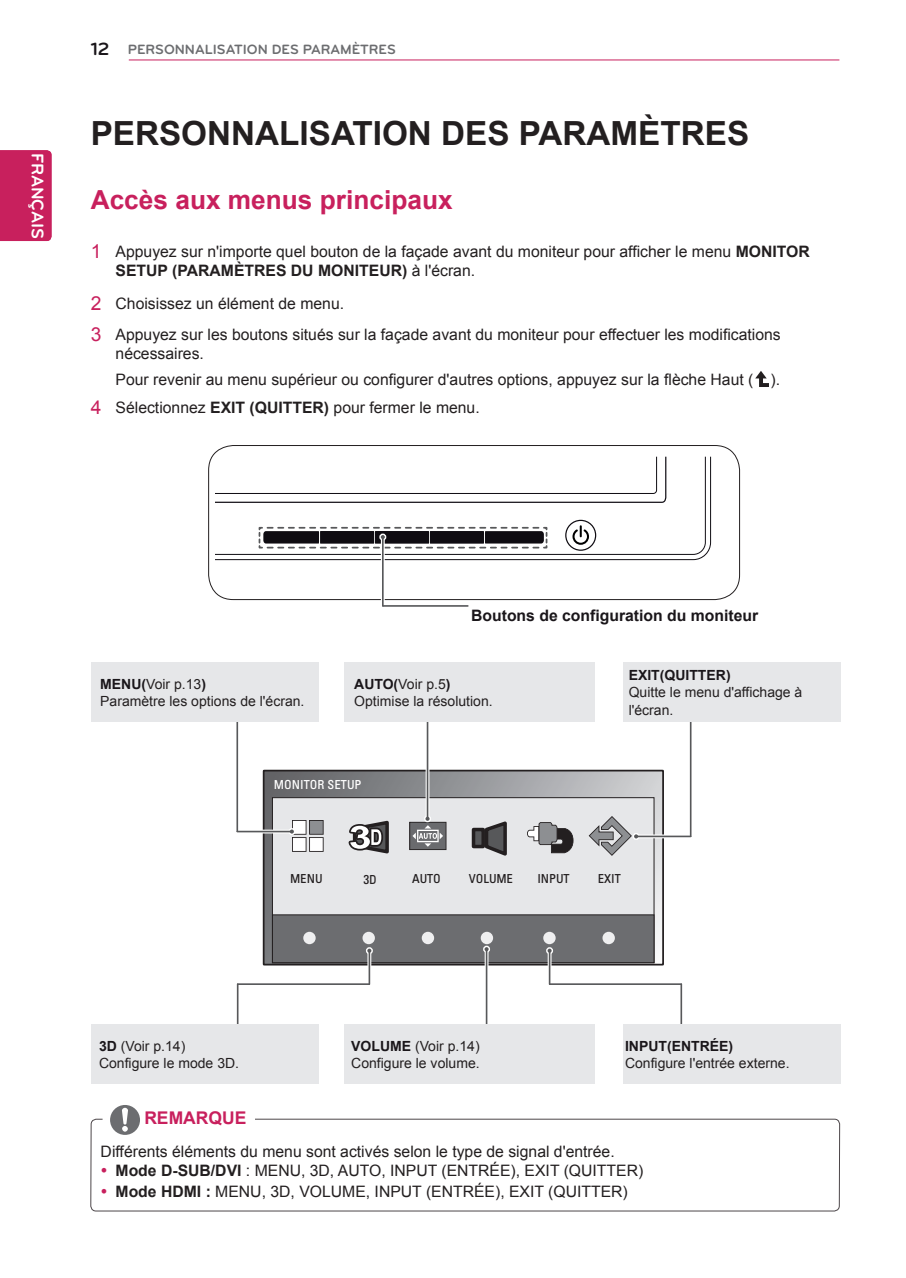
<style>
.page{position:relative;width:906px;height:1278px;background:#fff}
.page>*{position:absolute;margin:0;border:0;box-sizing:border-box;transform-origin:0 0}
.Chapter{font:700 33.25px "Arial";color:#231f20}
.Title-1{font:700 26.25px "Arial";color:#c8205d}
.t1{font:700 21px "Bryant LG";color:#fff}
.t2{font:700 18.38px "Bryant LG";color:#1a161a}
.t3{font:700 17.5px "Bryant LG";color:#fff}
.Title-note{font:700 17.5px "Arial";color:#c8205d}
._1-Body{font:15.75px/19.2px "Arial";color:#231f20}
.Body-Bullet{font:15.75px "Arial";color:#231f20}
._1-Body-2{font:15.75px "Arial";color:#231f20}
.Body{font:15.75px "Arial";color:#231f20}
._1-Body-3{font:700 15.75px "Arial";color:#1a161a}
.Body-8{font:14px/17.5px "Arial";color:#231f20}
.t4{font:700 14px "Bryant LG";color:#6c6d70}
.t5{font:12.6px "LG Display Eng Kor";color:#231f20}
.t6{font:12.6px "LG Display Eng Kor";color:#fff}
.s1{font-size:19.25px;color:#c8205d}
.s2{font-weight:700}
.s3{font-weight:700;color:#1a161a}
</style>
<div class="page">
<hr style="left:129px;top:60px;width:710px;height:1px;background:#c8205d">
<div style="left:0;top:150px;width:51px;height:91px;background:#c8205d"></div>
<svg style="left:755px;top:371px;width:14px;height:16px"></svg>
<svg style="left:215px;top:457px;width:496px;height:103px"></svg>
<svg style="left:215px;top:457px;width:452px;height:52px"></svg>
<div style="left:565px;top:520px;width:31px;height:31px;border:1px solid #0f0c12;border-radius:50%"></div>
<svg style="left:572px;top:525px;width:17px;height:20px"></svg>
<div style="left:208px;top:445px;width:532px;height:155px;border:1px solid #231f20;border-radius:25px"></div>
<hr style="left:381px;top:538px;width:4px;height:67px;background:#fff">
<hr style="left:382px;top:538px;width:2px;height:68px;background:#57585a">
<svg style="left:258px;top:526px;width:290px;height:23px"></svg>
<hr style="left:383px;top:605px;width:85px;height:2px;background:#57585a">
<svg style="left:266px;top:773px;width:395px;height:189px;background:#999a9d"></svg>
<div style="left:263px;top:770px;width:401px;height:195px;border:2px solid #231f20"></div>
<div style="left:272px;top:797px;width:382px;height:166px;background:#e6e7e9;border:1px solid #231f20"></div>
<div style="left:272px;top:914px;width:382px;height:49px;background:#6c6d70;border:1px solid #231f20"></div>
<svg style="left:527px;top:822px;width:46px;height:31px"></svg>
<div style="left:303px;top:932px;width:13px;height:12px;background:#efeff0;border-radius:50%"></div>
<div style="left:362px;top:932px;width:13px;height:12px;background:#efeff0;border-radius:50%"></div>
<div style="left:422px;top:932px;width:12px;height:12px;background:#efeff0;border-radius:50%"></div>
<div style="left:543px;top:932px;width:13px;height:12px;background:#efeff0;border-radius:50%"></div>
<div style="left:602px;top:932px;width:13px;height:12px;background:#efeff0;border-radius:50%"></div>
<svg style="left:348px;top:820px;width:41px;height:34px"></svg>
<div style="left:481px;top:932px;width:12px;height:12px;background:#efeff0;border-radius:50%"></div>
<div style="left:472px;top:828px;width:13px;height:20px;background:#57585a;border:4px solid #231f20"></div>
<svg style="left:483px;top:821px;width:24px;height:35px"></svg>
<hr style="left:235px;top:716px;width:4px;height:114px;background:#f5f5f5">
<hr style="left:238px;top:830px;width:53px;height:3px;background:#fff">
<div style="left:288px;top:828px;width:7px;height:7px;border:3px solid #fff;border-radius:50%"></div>
<hr style="left:237px;top:831px;width:54px;height:1px;background:#57585a">
<svg style="left:290px;top:820px;width:34px;height:32px"></svg>
<hr style="left:236px;top:716px;width:2px;height:115px;background:#57585a">
<hr style="left:679px;top:985px;width:4px;height:47px;background:#f3f3f4">
<hr style="left:548px;top:951px;width:3px;height:32px;background:#fff">
<div style="left:546px;top:947px;width:7px;height:7px;border:3px solid #fff;border-radius:50%"></div>
<hr style="left:549px;top:951px;width:1px;height:33px;background:#57585a">
<svg style="left:547px;top:948px;width:4px;height:5px"></svg>
<hr style="left:550px;top:983px;width:131px;height:2px;background:#57585a">
<hr style="left:680px;top:984px;width:2px;height:48px;background:#57585a">
<svg style="left:236px;top:985px;width:3px;height:39px"></svg>
<svg style="left:367px;top:953px;width:4px;height:30px"></svg>
<div style="left:366px;top:947px;width:7px;height:7px;border:3px solid #fff;border-radius:50%"></div>
<hr style="left:368px;top:951px;width:2px;height:33px;background:#57585a">
<svg style="left:367px;top:948px;width:4px;height:5px"></svg>
<hr style="left:238px;top:983px;width:131px;height:2px;background:#57585a">
<hr style="left:237px;top:984px;width:1px;height:48px;background:#57585a">
<div style="left:92px;top:663px;width:227px;height:59px;background:#e6e7e9"></div>
<svg style="left:425px;top:722px;width:4px;height:93px"></svg>
<div style="left:424px;top:815px;width:7px;height:7px;border:3px solid #fff;border-radius:50%"></div>
<hr style="left:427px;top:718px;width:1px;height:100px;background:#57585a">
<svg style="left:409px;top:817px;width:37px;height:33px"></svg>
<hr style="left:485px;top:950px;width:3px;height:91px;background:#fff">
<div style="left:483px;top:946px;width:7px;height:7px;border:3px solid #fff;border-radius:50%"></div>
<hr style="left:486px;top:950px;width:1px;height:92px;background:#57585a">
<svg style="left:484px;top:947px;width:4px;height:4px"></svg>
<div style="left:344px;top:663px;width:250px;height:59px;background:#e6e7e9"></div>
<svg style="left:638px;top:834px;width:51px;height:4px"></svg>
<div style="left:632px;top:833px;width:7px;height:7px;border:3px solid #fff;border-radius:50%"></div>
<hr style="left:637px;top:835px;width:54px;height:2px;background:#57585a">
<svg style="left:589px;top:816px;width:49px;height:40px"></svg>
<hr style="left:690px;top:714px;width:1px;height:122px;background:#57585a">
<div style="left:623px;top:663px;width:217px;height:59px;background:#e6e7e9"></div>
<div style="left:623px;top:1024px;width:217px;height:60px;background:#e6e7e9"></div>
<div style="left:92px;top:1024px;width:227px;height:60px;background:#e6e7e9"></div>
<div style="left:344px;top:1024px;width:250px;height:60px;background:#e6e7e9"></div>
<div style="left:90px;top:1119px;width:750px;height:92px;border:1px solid #4c4649;border-radius:5px"></div>
<div style="left:134px;top:1111px;width:121px;height:16px;background:#fff"></div>
<svg style="left:110px;top:1105px;width:30px;height:30px"></svg>
<p class="t3" style="left:49px;top:153px;width:88px;rotate:90deg">FRANÇAIS</p>
<p class="t1" style="left:49px;top:175px;width:43px;rotate:90deg">FRA</p>
<p class="t2" style="left:91px;top:37px;width:20px">12</p>
<p class="t4" style="left:128px;top:41px;width:269px">PERSONNALISATION DES PARAMÈTRES</p>
<p class="Chapter" style="left:91px;top:111px;width:660px">PERSONNALISATION DES PARAMÈTRES</p>
<p class="Title-1" style="left:91px;top:183px;width:363px">Accès aux menus principaux</p>
<p class="_1-Body" style="left:116px;top:242px;width:696px;text-indent:-25px"><span class="s1">1</span> Appuyez sur n'importe quel bouton de la façade avant du moniteur pour afficher le menu <span class="s2">MONITOR<br>SETUP (PARAMÈTRES DU MONITEUR)</span> à l'écran.</p>
<p class="_1-Body" style="left:91px;top:294px;width:255px"><span class="s1">2</span> Choisissez un élément de menu.</p>
<p class="_1-Body" style="left:116px;top:325px;width:667px;text-indent:-25px"><span class="s1">3</span> Appuyez sur les boutons situés sur la façade avant du moniteur pour effectuer les modifications nécessaires.</p>
<p class="_1-Body-2" style="left:116px;top:369px;width:666px">Pour revenir au menu supérieur ou configurer d'autres options, appuyez sur la flèche Haut ( ).</p>
<p class="_1-Body" style="left:91px;top:398px;width:390px"><span class="s1">4</span> Sélectionnez <span class="s2">EXIT (QUITTER)</span> pour fermer le menu.</p>
<p class="_1-Body-3" style="left:471px;top:605px;width:288px">Boutons de configuration du moniteur</p>
<p class="Body-8" style="left:100px;top:675px;width:206px"><span class="s3">MENU(</span>Voir p.13<span class="s3">)<br></span>Paramètre les options de l'écran.</p>
<p class="Body-8" style="left:354px;top:675px;width:140px"><span class="s3">AUTO(</span>Voir p.5<span class="s3">)<br></span>Optimise la résolution.</p>
<p class="Body-8" style="left:629px;top:666px;width:175px"><span class="s3">EXIT(QUITTER)<br></span>Quitte le menu d'affichage à l'écran.</p>
<p class="t6" style="left:274px;top:775px;width:89px">MONITOR SETUP</p>
<p class="t5" style="left:290px;top:869px;width:34px">MENU</p>
<p class="t5" style="left:363px;top:869px;width:15px">3D</p>
<p class="t5" style="left:412px;top:869px;width:30px">AUTO</p>
<p class="t5" style="left:469px;top:869px;width:46px">VOLUME</p>
<p class="t5" style="left:537px;top:869px;width:34px">INPUT</p>
<p class="t5" style="left:598px;top:869px;width:25px">EXIT</p>
<p class="Body-8" style="left:99px;top:1037px;width:142px"><span class="s3">3D</span> (Voir p.14)<br>Configure le mode 3D.</p>
<p class="Body-8" style="left:351px;top:1037px;width:130px"><span class="s3">VOLUME</span> (Voir p.14)<br>Configure le volume.</p>
<p class="Title-note" style="left:144px;top:1106px;width:104px">REMARQUE</p>
<p class="Body-8" style="left:625px;top:1037px;width:166px"><span class="s3">INPUT(ENTRÉE)<br></span>Configure l'entrée externe.</p>
<p class="Body" style="left:101px;top:1141px;width:515px">Différents éléments du menu sont activés selon le type de signal d'entrée.</p>
<p class="Body-Bullet" style="left:116px;top:1160px;width:529px"><span class="s2">Mode D-SUB/DVI</span> : MENU, 3D, AUTO, INPUT (ENTRÉE), EXIT (QUITTER)</p>
<p class="Body-Bullet" style="left:116px;top:1181px;width:514px"><span class="s2">Mode HDMI :</span> MENU, 3D, VOLUME, INPUT (ENTRÉE), EXIT (QUITTER)</p>
</div>
